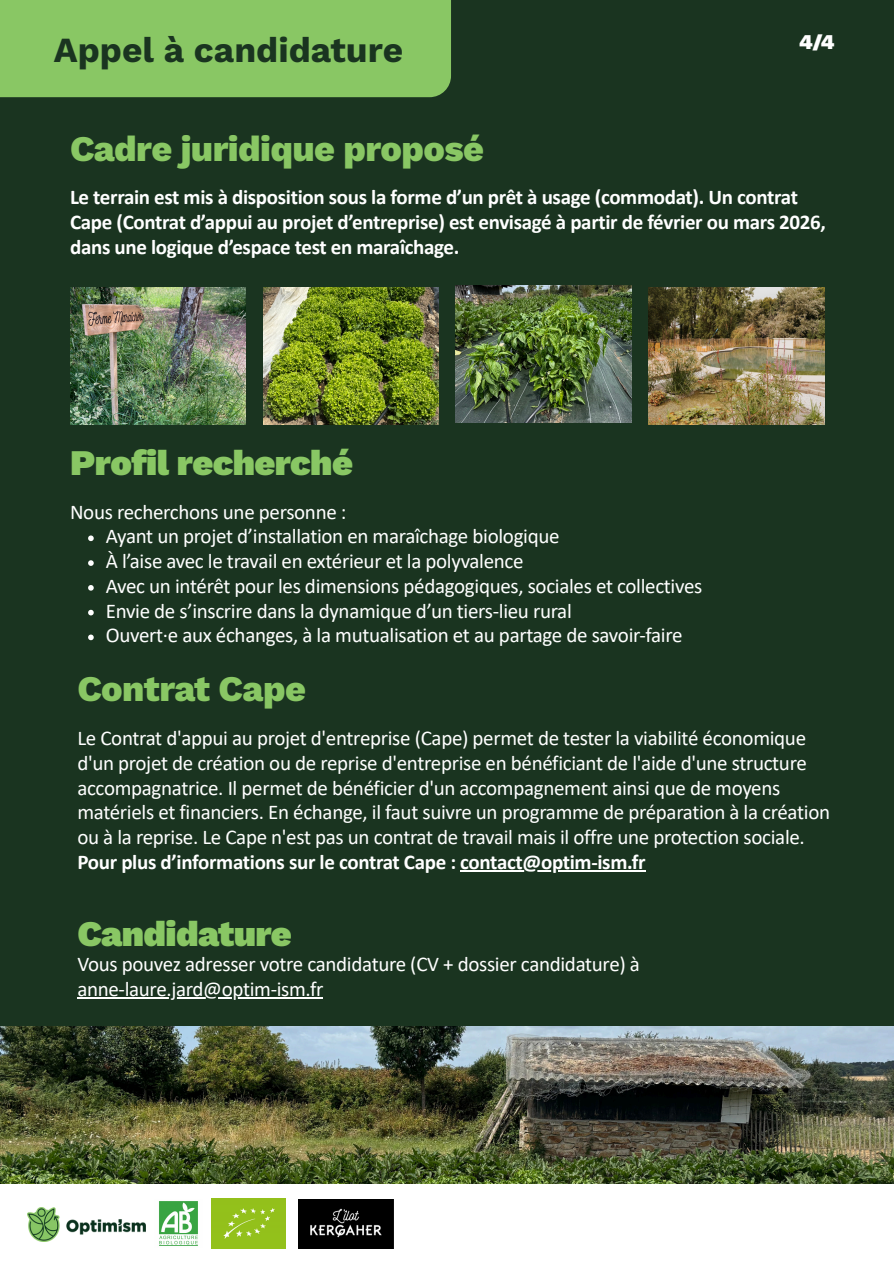
<style>
.page{position:relative;width:894px;height:1264px;background:#fff}
.page>*{position:absolute;margin:0;border:0;box-sizing:border-box;transform-origin:0 0}
.t1{font:800 36px "Work Sans";letter-spacing:-.015em;color:#89c764}
.t2{font:900 36px "Work Sans";letter-spacing:-.015em;color:#89c764}
.t3{font:700 35.25px "Work Sans";color:#1a3420}
.t4{font:21px/24.8px "Calibri";letter-spacing:-.015em;color:#fff}
.t5{font:700 21px/24.8px "Calibri";letter-spacing:-.015em;color:#fff}
.t6{font:900 21px "Work Sans";color:#fff}
</style>
<div class="page">
<div style="left:0;top:0;width:893px;height:1263px;background:#1a3420"></div>
<img style="left:0;top:1026px;width:893px;height:158px">
<svg style="left:88px;top:535px;width:6px;height:6px"></svg>
<svg style="left:88px;top:560px;width:6px;height:6px"></svg>
<svg style="left:88px;top:585px;width:6px;height:5px"></svg>
<svg style="left:88px;top:610px;width:6px;height:5px"></svg>
<svg style="left:88px;top:634px;width:6px;height:6px"></svg>
<img style="left:70px;top:287px;width:175px;height:137px">
<img style="left:263px;top:287px;width:175px;height:137px">
<img style="left:456px;top:285px;width:175px;height:137px">
<img style="left:648px;top:287px;width:176px;height:137px">
<div style="left:0;top:0;width:451px;height:97px;background:#89c764"></div>
<hr style="left:460px;top:870px;width:185px;height:1px;background:#fff">
<hr style="left:77px;top:997px;width:246px;height:1px;background:#fff">
<div style="left:0;top:1184px;width:893px;height:79px;background:#fff"></div>
<img style="left:27px;top:1207px;width:119px;height:34px">
<img style="left:159px;top:1201px;width:39px;height:45px">
<img style="left:212px;top:1198px;width:73px;height:50px">
<img style="left:298px;top:1199px;width:95px;height:49px">
<h2 class="t3" style="left:54px;top:29px;width:351px">Appel à candidature</h2>
<p class="t6" style="left:798px;top:29px;width:38px">4/4</p>
<h1 class="t1" style="left:70px;top:127px;width:415px">Cadre juridique proposé</h1>
<p class="t5" style="left:70px;top:187px;width:757px">Le terrain est mis à disposition sous la forme d’un prêt à usage (commodat). Un contrat<br>Cape (Contrat d’appui au projet d’entreprise) est envisagé à partir de février ou mars 2026, dans une logique d’espace test en maraîchage.</p>
<h1 class="t2" style="left:70px;top:441px;width:284px">Profil recherché</h1>
<p class="t4" style="left:106px;top:501px;width:598px;text-indent:-36px">Nous recherchons une personne :<br>Ayant un projet d’installation en maraîchage biologique<br>À l’aise avec le travail en extérieur et la polyvalence<br>Avec un intérêt pour les dimensions pédagogiques, sociales et collectives Envie de s’inscrire dans la dynamique d’un tiers-lieu rural<br>Ouvert·e aux échanges, à la mutualisation et au partage de savoir-faire</p>
<h1 class="t1" style="left:77px;top:667px;width:230px">Contrat Cape</h1>
<p class="t4" style="left:77px;top:727px;width:754px">Le Contrat d'appui au projet d'entreprise (Cape) permet de tester la viabilité économique d'un projet de création ou de reprise d'entreprise en bénéficiant de l'aide d'une structure accompagnatrice. Il permet de bénéficier d'un accompagnement ainsi que de moyens matériels et financiers. En échange, il faut suivre un programme de préparation à la création ou à la reprise. Le Cape n'est pas un contrat de travail mais il offre une protection sociale.</p>
<p class="t5" style="left:77px;top:851px;width:569px">Pour plus d’informations sur le contrat Cape : contact@optim-ism.fr</p>
<h1 class="t2" style="left:77px;top:912px;width:216px">Candidature</h1>
<p class="t4" style="left:77px;top:953px;width:564px">Vous pouvez adresser votre candidature (CV + dossier candidature) à anne-laure.jard@optim-ism.fr</p>
</div>
